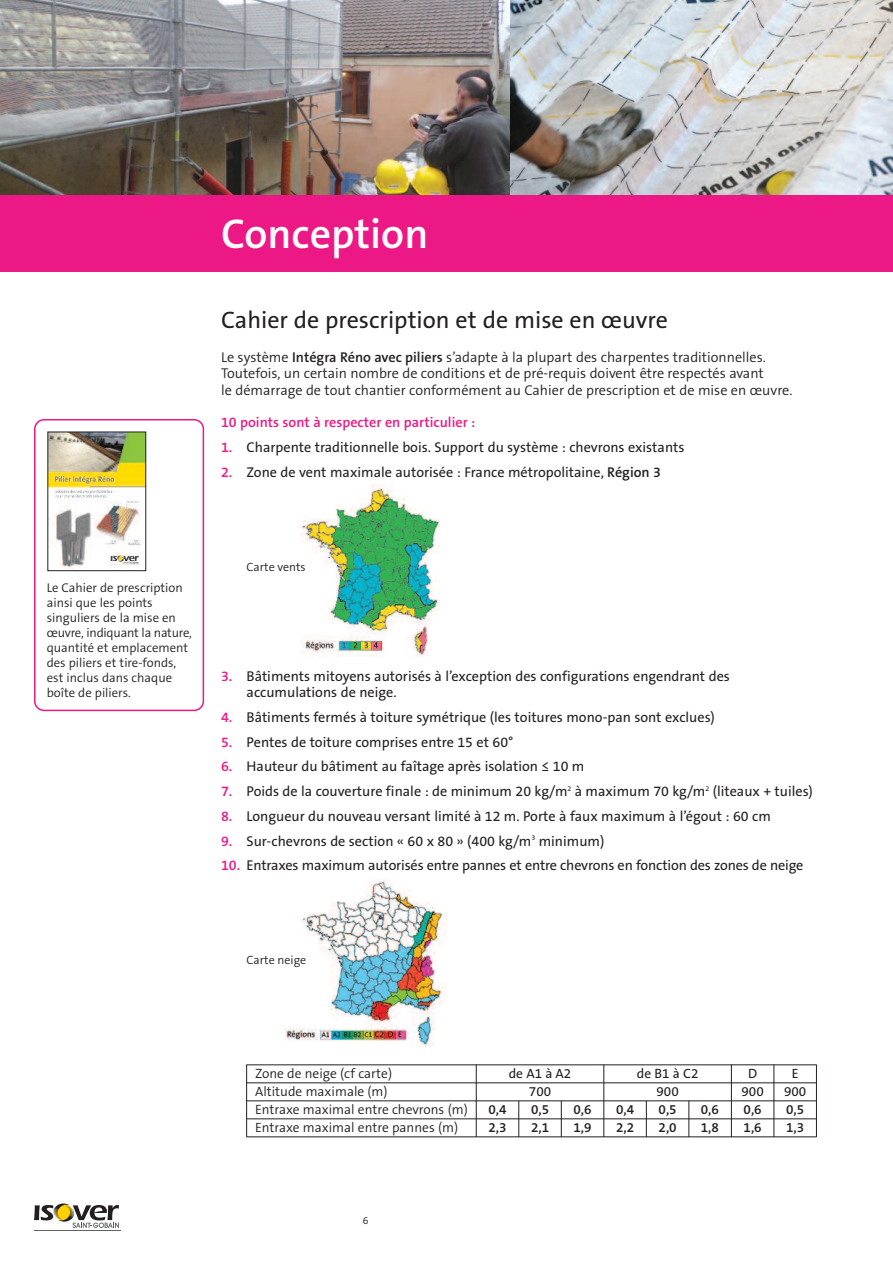
<style>
.page{position:relative;width:893px;height:1263px;background:#fff}
.page>*{position:absolute;margin:0;border:0;box-sizing:border-box;transform-origin:0 0}
.t1{font:600 42px "The Sans B6";color:#fff}
.t2{font:24px "The Sans B5 Plain";color:#231f20}
.t3{font:14.25px/16.2px "The Sans B5 Plain";color:#231f20}
.t4{font:300 14.25px/16.5px "The Sans B4";color:#231f20}
.t5{font:600 14.25px "The Sans B6";color:#ec1885}
.t6{font:300 13.5px "The Sans B4";color:#231f20}
.t7{font:600 13.5px "The Sans B6";color:#231f20}
.t8{font:13.5px "The Sans B5 Plain";color:#231f20}
.t9{font:300 12.75px/15px "The Sans B4";color:#231f20}
.t10{font:300 12px "The Sans B4";color:#231f20}
.t11{font:300 10.5px "The Sans B4";color:#231f20}
.s1{font-family:"The Sans B6";font-weight:600}
.s2{font-family:"The Sans B6";font-weight:600;color:#ec1885}
</style>
<div class="page">
<hr style="left:34px;top:1230px;width:87px;height:1px;background:#636366">
<svg style="left:34px;top:1203px;width:85px;height:25px"></svg>
<img style="left:301px;top:485px;width:139px;height:171px">
<img style="left:285px;top:878px;width:162px;height:168px">
<img style="left:0;top:0;width:510px;height:196px">
<img style="left:510px;top:0;width:383px;height:196px">
<div style="left:0;top:196px;width:893px;height:76px;background:#ec1885"></div>
<hr style="left:247px;top:1064px;width:569px;height:1px;background:#231f20">
<hr style="left:247px;top:1082px;width:569px;height:1px;background:#231f20">
<hr style="left:247px;top:1100px;width:569px;height:1px;background:#231f20">
<hr style="left:247px;top:1118px;width:569px;height:1px;background:#231f20">
<hr style="left:247px;top:1136px;width:569px;height:1px;background:#231f20">
<hr style="left:816px;top:1064px;width:1px;height:73px;background:#231f20">
<hr style="left:731px;top:1064px;width:1px;height:73px;background:#231f20">
<hr style="left:603px;top:1064px;width:1px;height:73px;background:#231f20">
<hr style="left:476px;top:1064px;width:1px;height:73px;background:#231f20">
<hr style="left:518px;top:1101px;width:1px;height:36px;background:#231f20">
<hr style="left:561px;top:1101px;width:1px;height:36px;background:#231f20">
<hr style="left:646px;top:1101px;width:1px;height:36px;background:#231f20">
<hr style="left:689px;top:1101px;width:1px;height:36px;background:#231f20">
<hr style="left:246px;top:1064px;width:1px;height:73px;background:#231f20">
<hr style="left:774px;top:1064px;width:1px;height:73px;background:#231f20">
<svg style="left:34px;top:419px;width:170px;height:292px"></svg>
<img style="left:50px;top:434px;width:94px;height:134px">
<div style="left:48px;top:432px;width:98px;height:139px;border:1px solid #231f20"></div>
<h1 class="t1" style="left:221px;top:212px;width:209px">Conception</h1>
<h2 class="t2" style="left:221px;top:308px;width:448px">Cahier de prescription et de mise en œuvre</h2>
<p class="t4" style="left:221px;top:349px;width:573px">Le système <span class="s1">Intégra Réno avec piliers</span> s’adapte à la plupart des charpentes traditionnelles.<br>Toutefois, un certain nombre de conditions et de pré-requis doivent être respectés avant<br>le démarrage de tout chantier conformément au Cahier de prescription et de mise en œuvre.</p>
<p class="t5" style="left:221px;top:415px;width:256px">10 points sont à respecter en particulier :</p>
<p class="t3" style="left:221px;top:440px;width:465px"><span class="s2">1.</span> Charpente traditionnelle bois. Support du système : chevrons existants</p>
<p class="t3" style="left:221px;top:464px;width:441px"><span class="s2">2.</span> Zone de vent maximale autorisée : France métropolitaine, <span class="s1">Région 3</span></p>
<p class="t9" style="left:47px;top:581px;width:147px">Le Cahier de prescription ainsi que les points singuliers de la mise en œuvre, indiquant la nature, quantité et emplacement des piliers et tire-fonds, est inclus dans chaque boîte de piliers.</p>
<p class="t10" style="left:247px;top:561px;width:60px">Carte vents</p>
<p class="t3" style="left:247px;top:669px;width:485px;text-indent:-26px"><span class="s2">3.</span> Bâtiments mitoyens autorisés à l’exception des configurations engendrant des accumulations de neige.</p>
<p class="t3" style="left:221px;top:709px;width:495px"><span class="s2">4.</span> Bâtiments fermés à toiture symétrique (les toitures mono-pan sont exclues)</p>
<p class="t3" style="left:221px;top:734px;width:294px"><span class="s2">5.</span> Pentes de toiture comprises entre 15 et 60°</p>
<p class="t3" style="left:221px;top:759px;width:365px"><span class="s2">6.</span> Hauteur du bâtiment au faîtage après isolation ≤ 10 m</p>
<p class="t3" style="left:221px;top:784px;width:593px"><span class="s2">7.</span> Poids de la couverture finale : de minimum 20 kg/m<sup>2</sup> à maximum 70 kg/m<sup>2</sup> (liteaux + tuiles)</p>
<p class="t3" style="left:221px;top:808px;width:551px"><span class="s2">8.</span> Longueur du nouveau versant limité à 12 m. Porte à faux maximum à l’égout : 60 cm</p>
<p class="t3" style="left:221px;top:833px;width:385px"><span class="s2">9.</span> Sur-chevrons de section « 60 x 80 » (400 kg/m<sup>3</sup> minimum)</p>
<p class="t3" style="left:221px;top:858px;width:584px"><span class="s2">10.</span> Entraxes maximum autorisés entre pannes et entre chevrons en fonction des zones de neige</p>
<p class="t10" style="left:247px;top:954px;width:61px">Carte neige</p>
<p class="t6" style="left:255px;top:1067px;width:139px">Zone de neige (cf carte)</p>
<p class="t8" style="left:509px;top:1067px;width:64px">de A1 à A2</p>
<p class="t8" style="left:637px;top:1067px;width:63px">de B1 à C2</p>
<p class="t8" style="left:748px;top:1067px;width:11px">D</p>
<p class="t8" style="left:792px;top:1067px;width:8px">E</p>
<p class="t6" style="left:255px;top:1085px;width:134px">Altitude maximale (m)</p>
<p class="t8" style="left:529px;top:1085px;width:24px">700</p>
<p class="t8" style="left:656px;top:1085px;width:24px">900</p>
<p class="t8" style="left:741px;top:1085px;width:24px">900</p>
<p class="t8" style="left:784px;top:1085px;width:24px">900</p>
<p class="t6" style="left:255px;top:1103px;width:214px">Entraxe maximal entre chevrons (m)</p>
<p class="t7" style="left:488px;top:1103px;width:20px">0,4</p>
<p class="t7" style="left:531px;top:1103px;width:20px">0,5</p>
<p class="t7" style="left:573px;top:1103px;width:20px">0,6</p>
<p class="t7" style="left:616px;top:1103px;width:20px">0,4</p>
<p class="t7" style="left:659px;top:1103px;width:20px">0,5</p>
<p class="t7" style="left:701px;top:1103px;width:20px">0,6</p>
<p class="t7" style="left:744px;top:1103px;width:20px">0,6</p>
<p class="t7" style="left:786px;top:1103px;width:20px">0,5</p>
<p class="t6" style="left:255px;top:1121px;width:204px">Entraxe maximal entre pannes (m)</p>
<p class="t7" style="left:488px;top:1121px;width:20px">2,3</p>
<p class="t7" style="left:531px;top:1121px;width:20px">2,1</p>
<p class="t7" style="left:573px;top:1121px;width:20px">1,9</p>
<p class="t7" style="left:616px;top:1121px;width:20px">2,2</p>
<p class="t7" style="left:659px;top:1121px;width:20px">2,0</p>
<p class="t7" style="left:701px;top:1121px;width:20px">1,8</p>
<p class="t7" style="left:744px;top:1121px;width:20px">1,6</p>
<p class="t7" style="left:786px;top:1121px;width:20px">1,3</p>
<p class="t11" style="left:363px;top:1215px;width:7px">6</p>
</div>
